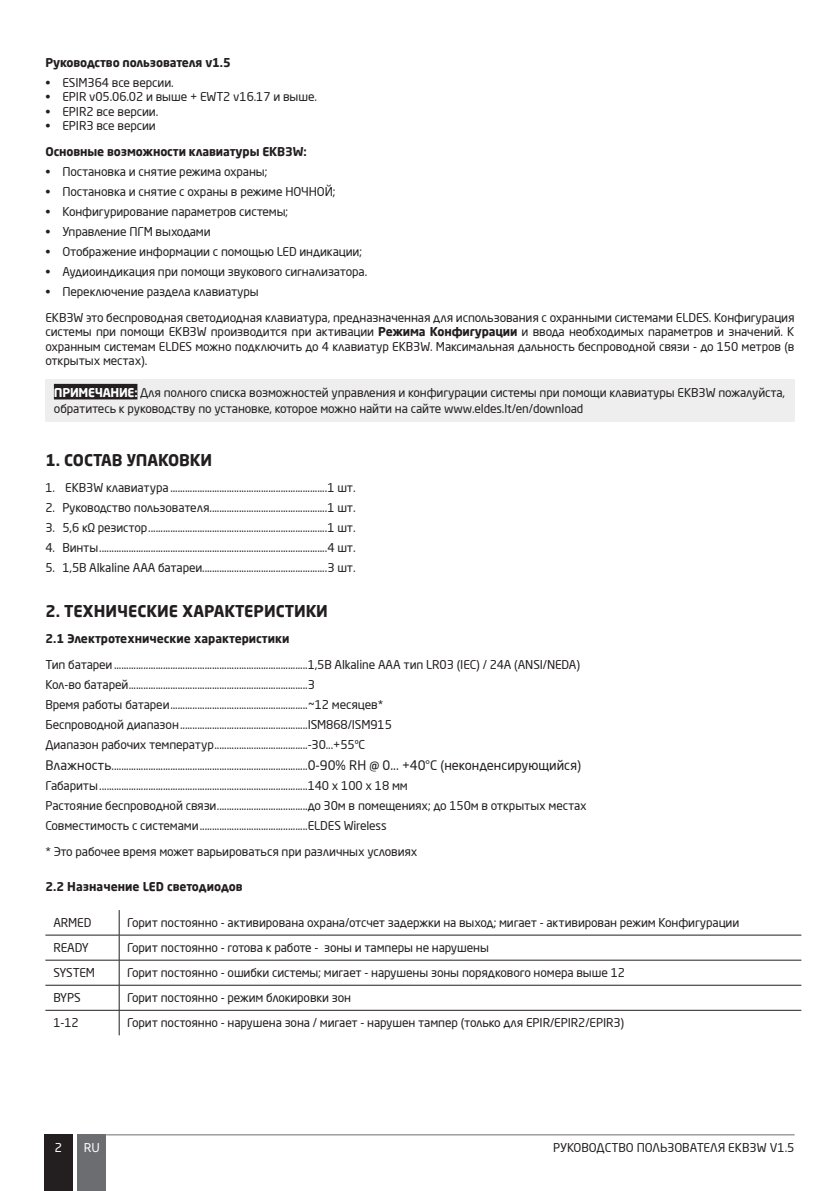
<style>
.page{position:relative;width:840px;height:1191px;background:#fff}
.page>*{position:absolute;margin:0;border:0;box-sizing:border-box;transform-origin:0 0}
._00_subhead_1_level{font:700 16px "Neo Sans Pro";color:#231f20}
.text{font:12px/14.4px "Neo Sans Pro";letter-spacing:-.01em;color:#231f20;text-align:justify}
.text-2{font:700 12px "Neo Sans Pro";letter-spacing:-.01em;color:#231f20}
._00_subhead_2_level{font:700 12px "Neo Sans Pro";color:#231f20}
.Table{font:12px "Soho Gothic Pro";color:#fff}
.s1{font-weight:700}
.s2{font-weight:700;color:#fff}
.s3{font-size:13px}
</style>
<div class="page">
<div style="left:44px;top:1134px;width:29px;height:57px;background:#231f20"></div>
<div style="left:78px;top:1134px;width:28px;height:57px;background:#6c6d70"></div>
<hr style="left:106px;top:1134px;width:688px;height:1px;background:#6c6d70">
<div style="left:45px;top:379px;width:749px;height:42px;background:#eeeeef"></div>
<div style="left:54px;top:384px;width:83px;height:15px;background:#231f20"></div>
<hr style="left:45px;top:934px;width:74px;height:1px;background:#231f20">
<hr style="left:119px;top:934px;width:682px;height:1px;background:#231f20">
<hr style="left:45px;top:959px;width:74px;height:1px;background:#231f20">
<hr style="left:119px;top:959px;width:682px;height:1px;background:#231f20">
<hr style="left:45px;top:985px;width:74px;height:1px;background:#231f20">
<hr style="left:119px;top:985px;width:682px;height:1px;background:#231f20">
<hr style="left:45px;top:1010px;width:74px;height:1px;background:#231f20">
<hr style="left:119px;top:1010px;width:682px;height:1px;background:#231f20">
<svg style="left:119px;top:910px;width:1px;height:125px"></svg>
<p class="text-2" style="left:45px;top:55px;width:187px">Руководство пользователя v1.5</p>
<p class="text" style="left:45px;top:75px;width:130px">• ESIM364 все версии.</p>
<p class="text" style="left:45px;top:89px;width:273px">• EPIR v05.06.02 и выше + EWT2 v16.17 и выше.</p>
<p class="text" style="left:45px;top:104px;width:114px">• EPIR2 все версии.</p>
<p class="text" style="left:45px;top:118px;width:112px">• EPIR3 все версии</p>
<p class="text-2" style="left:45px;top:144px;width:263px">Основные возможности клавиатуры EKB3W:</p>
<p class="text" style="left:45px;top:164px;width:223px">• Постановка и снятие режима охраны;</p>
<p class="text" style="left:45px;top:184px;width:291px">• Постановка и снятие с охраны в режиме НОЧНОЙ;</p>
<p class="text" style="left:45px;top:204px;width:244px">• Конфигурирование параметров системы;</p>
<p class="text" style="left:45px;top:224px;width:167px">• Управление ПГМ выходами</p>
<p class="text" style="left:45px;top:244px;width:318px">• Отображение информации с помощью LED индикации;</p>
<p class="text" style="left:45px;top:264px;width:323px">• Аудиоиндикация при помощи звукового сигнализатора.</p>
<p class="text" style="left:45px;top:284px;width:215px">• Переключение раздела клавиатуры</p>
<p class="text" style="left:45px;top:310px;width:750px">EKB3W это беспроводная светодиодная клавиатура, предназначенная для использования с охранными системами ELDES. Конфигурация системы при помощи EKB3W производится при активации <span class="s1">Режима Конфигурации</span> и ввода необходимых параметров и значений. К охранным системам ELDES можно подключить до 4 клавиатур EKB3W. Максимальная дальность беспроводной связи - до 150 метров (в открытых местах).</p>
<p class="text" style="left:54px;top:384px;width:732px;line-height:16px"><span class="s2">ПРИМЕЧАНИЕ:</span> Для полного списка возможностей управления и конфигурации системы при помощи клавиатуры EKB3W пожалуйста, обратитесь к руководству по установке, которое можно найти на сайте www.eldes.lt/en/download</p>
<p class="_00_subhead_1_level" style="left:45px;top:450px;width:168px">1. СОСТАВ УПАКОВКИ</p>
<p class="text" style="left:45px;top:480px;width:312px">1. EKB3W клавиатура ................................................................1 шт.</p>
<p class="text" style="left:45px;top:500px;width:312px">2. Руководство пользователя................................................1 шт.</p>
<p class="text" style="left:45px;top:520px;width:312px">3. 5,6 кΩ резистор.........................................................................1 шт.</p>
<p class="text" style="left:45px;top:540px;width:312px">4. Винты.............................................................................................4 шт.</p>
<p class="text" style="left:45px;top:560px;width:312px">5. 1,5В Alkaline AAA батареи...................................................3 шт.</p>
<p class="_00_subhead_1_level" style="left:45px;top:601px;width:284px">2. ТЕХНИЧЕСКИЕ ХАРАКТЕРИСТИКИ</p>
<p class="_00_subhead_2_level" style="left:45px;top:631px;width:245px">2.1 Электротехнические характеристики</p>
<p class="text" style="left:45px;top:657px;width:536px">Тип батареи...............................................................................1,5В Alkaline AAA тип LR03 (IEC) / 24A (ANSI/NEDA)</p>
<p class="text" style="left:45px;top:677px;width:271px">Кол-во батарей.........................................................................3</p>
<p class="text" style="left:45px;top:697px;width:339px">Время работы батареи........................................................~12 месяцев*</p>
<p class="text" style="left:45px;top:717px;width:348px">Беспроводной диапазон....................................................ISM868/ISM915</p>
<p class="text" style="left:45px;top:737px;width:321px">Диапазон рабочих температур......................................-30...+55ºC</p>
<p class="text" style="left:45px;top:758px;width:537px"><span class="s3">Влажность</span>................................................................................<span class="s3">0-90% RH @ 0... +40°C (неконденсирующийся)</span></p>
<p class="text" style="left:45px;top:778px;width:364px">Габариты.....................................................................................140 x 100 x 18 мм</p>
<p class="text" style="left:45px;top:798px;width:542px">Pастояние беспроводной связи.....................................до 30м в помещениях; до 150м в открытых местах</p>
<p class="text" style="left:45px;top:818px;width:342px">Совместимость с системами............................................ELDES Wireless</p>
<p class="text" style="left:45px;top:844px;width:373px">* Это рабочее время может варьироваться при различных условиях</p>
<p class="_00_subhead_2_level" style="left:45px;top:878px;width:199px">2.2 Назначение LED светодиодов</p>
<p class="text" style="left:53px;top:915px;width:40px">ARMED</p>
<p class="text" style="left:127px;top:915px;width:613px">Горит постоянно - активирована охрана/отсчет задержки на выход; мигает - активирован режим Конфигурации</p>
<p class="text" style="left:53px;top:940px;width:37px">READY</p>
<p class="text" style="left:127px;top:940px;width:363px">Горит постоянно - готова к работе - зоны и тамперы не нарушены</p>
<p class="text" style="left:53px;top:965px;width:43px">SYSTEM</p>
<p class="text" style="left:127px;top:965px;width:499px">Горит постоянно - ошибки системы; мигает - нарушены зоны порядкового номера выше 12</p>
<p class="text" style="left:53px;top:990px;width:29px">BYPS</p>
<p class="text" style="left:127px;top:990px;width:225px">Горит постоянно - режим блокировки зон</p>
<p class="text" style="left:53px;top:1015px;width:27px">1-12</p>
<p class="text" style="left:127px;top:1015px;width:498px">Горит постоянно - нарушена зона / мигает - нарушен тампер (только для EPIR/EPIR2/EPIR3)</p>
<p class="Table" style="left:55px;top:1137px;width:9px">2</p>
<p class="Table" style="left:84px;top:1137px;width:18px">RU</p>
<p class="text" style="left:553px;top:1140px;width:243px">РУКОВОДСТВО ПОЛЬЗОВАТЕЛЯ EKB3W V1.5</p>
</div>
